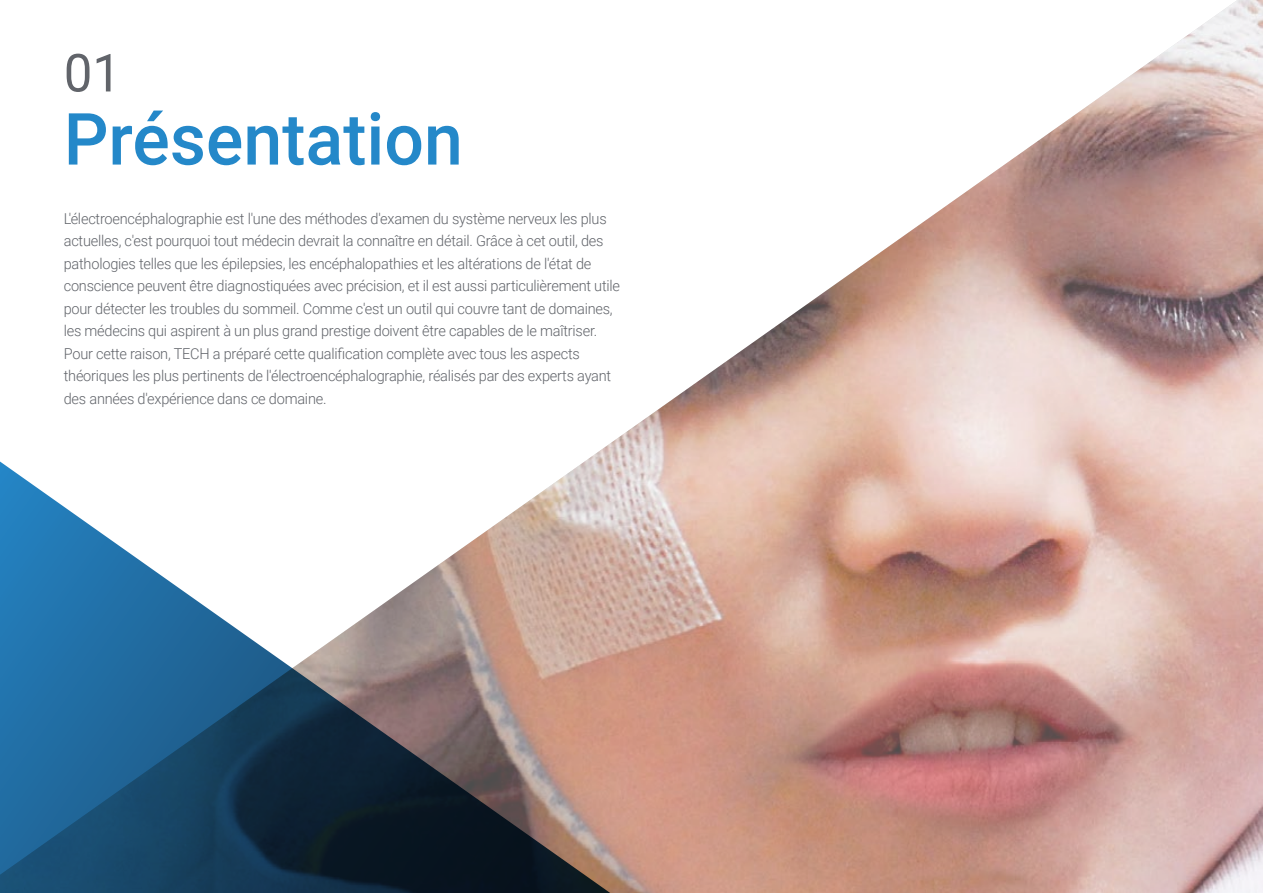
<style>
.page{position:relative;width:1263px;height:893px;background:#fff}
.page>*{position:absolute;margin:0;border:0;box-sizing:border-box;transform-origin:0 0}
.t1{font:500 72px "Roboto";color:#2488c9}
.t2{font:52.5px "Roboto";color:#61646a}
.t3{font:300 15px/22.5px "Roboto";letter-spacing:-.015em;color:#61646a}
</style>
<div class="page">
<img style="left:607px;top:0;width:656px;height:893px">
<svg style="left:0;top:446px;width:640px;height:447px"></svg>
<h2 class="t2" style="left:64px;top:36px;width:59px">01</h2>
<h1 class="t1" style="left:64px;top:89px;width:401px">Présentation</h1>
<p class="t3" style="left:64px;top:207px;width:558px">L'électroencéphalographie est l'une des méthodes d'examen du système nerveux les plus actuelles, c'est pourquoi tout médecin devrait la connaître en détail. Grâce à cet outil, des pathologies telles que les épilepsies, les encéphalopathies et les altérations de l'état de conscience peuvent être diagnostiquées avec précision, et il est aussi particulièrement utile pour détecter les troubles du sommeil. Comme c'est un outil qui couvre tant de domaines, les médecins qui aspirent à un plus grand prestige doivent être capables de le maîtriser.<br>Pour cette raison, TECH a préparé cette qualification complète avec tous les aspects théoriques les plus pertinents de l'électroencéphalographie, réalisés par des experts ayant des années d'expérience dans ce domaine.</p>
</div>
